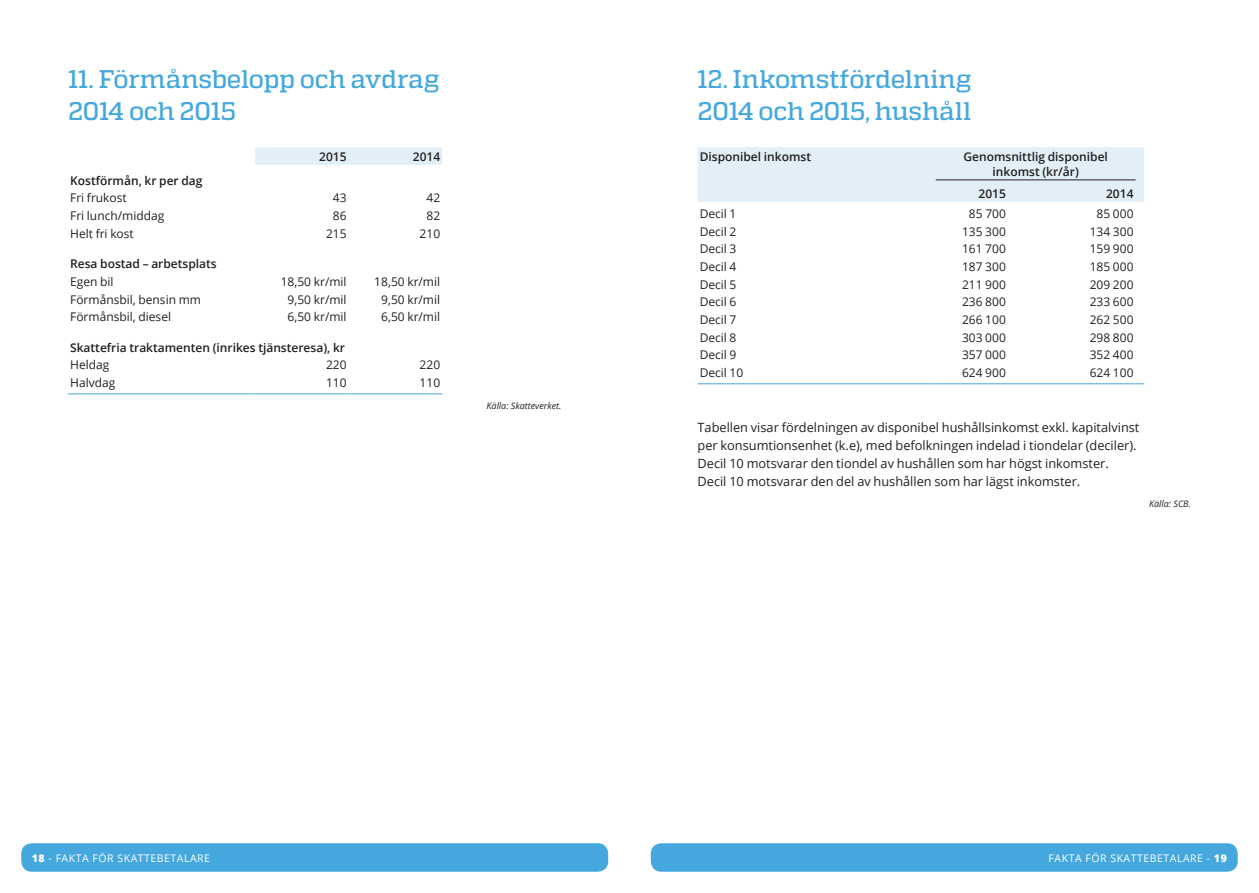
<style>
.page{position:relative;width:1259px;height:893px;background:#fff}
.page>*{position:absolute;margin:0;border:0;box-sizing:border-box;transform-origin:0 0}
.t1{font:500 25.5px/31.5px "Quadon";letter-spacing:-.01em;color:#44a8de}
.t2{font:12.75px/18px "Open Sans";color:#231f20}
.t3{font:12px "Open Sans";color:#231f20}
.t4{font:600 12px/15px "Open Sans";color:#231f20;text-align:center}
.t5{font:10.5px "Open Sans";letter-spacing:.05em;color:#fff}
.t6{font:italic 9px "Open Sans";color:#231f20}
.s1{font-weight:800}
</style>
<div class="page">
<div style="left:21px;top:843px;width:587px;height:29px;background:#44a8de;border-radius:11px"></div>
<div style="left:651px;top:843px;width:586px;height:29px;background:#44a8de;border-radius:11px"></div>
<div style="left:697px;top:147px;width:447px;height:55px;background:#e2eff9"></div>
<hr style="left:935px;top:180px;width:73px;height:1px;background:#231f20">
<hr style="left:1008px;top:180px;width:127px;height:1px;background:#231f20">
<hr style="left:697px;top:383px;width:238px;height:1px;background:#44a8de">
<hr style="left:935px;top:383px;width:73px;height:1px;background:#44a8de">
<hr style="left:1008px;top:383px;width:127px;height:1px;background:#44a8de">
<div style="left:255px;top:147px;width:187px;height:18px;background:#e2eff9"></div>
<hr style="left:68px;top:393px;width:187px;height:1px;background:#44a8de">
<hr style="left:255px;top:393px;width:94px;height:1px;background:#44a8de">
<hr style="left:349px;top:393px;width:93px;height:1px;background:#44a8de">
<h1 class="t1" style="left:68px;top:64px;width:373px">11. Förmånsbelopp och avdrag<br>2014 och 2015</h1>
<p class="t4" style="left:319px;top:148px;width:29px">2015</p>
<p class="t4" style="left:413px;top:148px;width:29px">2014</p>
<p class="t4" style="left:70px;top:173px;width:134px">Kostförmån, kr per dag</p>
<p class="t3" style="left:70px;top:190px;width:58px">Fri frukost</p>
<p class="t3" style="left:333px;top:190px;width:15px">43</p>
<p class="t3" style="left:426px;top:190px;width:15px">42</p>
<p class="t3" style="left:70px;top:207px;width:96px">Fri lunch/middag</p>
<p class="t3" style="left:333px;top:207px;width:15px">86</p>
<p class="t3" style="left:426px;top:207px;width:15px">82</p>
<p class="t3" style="left:70px;top:225px;width:65px">Helt fri kost</p>
<p class="t3" style="left:326px;top:225px;width:22px">215</p>
<p class="t3" style="left:419px;top:225px;width:22px">210</p>
<p class="t4" style="left:70px;top:256px;width:148px">Resa bostad – arbetsplats</p>
<p class="t3" style="left:70px;top:273px;width:45px">Egen bil</p>
<p class="t3" style="left:281px;top:273px;width:67px">18,50 kr/mil</p>
<p class="t3" style="left:374px;top:273px;width:67px">18,50 kr/mil</p>
<p class="t3" style="left:70px;top:291px;width:132px">Förmånsbil, bensin mm</p>
<p class="t3" style="left:288px;top:291px;width:61px">9,50 kr/mil</p>
<p class="t3" style="left:381px;top:291px;width:61px">9,50 kr/mil</p>
<p class="t3" style="left:70px;top:308px;width:102px">Förmånsbil, diesel</p>
<p class="t3" style="left:288px;top:308px;width:61px">6,50 kr/mil</p>
<p class="t3" style="left:381px;top:308px;width:61px">6,50 kr/mil</p>
<p class="t4" style="left:70px;top:340px;width:276px">Skattefria traktamenten (inrikes tjänsteresa), kr</p>
<p class="t3" style="left:70px;top:357px;width:41px">Heldag</p>
<p class="t3" style="left:326px;top:357px;width:22px">220</p>
<p class="t3" style="left:419px;top:357px;width:22px">220</p>
<p class="t3" style="left:70px;top:374px;width:47px">Halvdag</p>
<p class="t3" style="left:326px;top:374px;width:22px">110</p>
<p class="t3" style="left:419px;top:374px;width:22px">110</p>
<p class="t6" style="left:486px;top:399px;width:76px">Källa: Skatteverket.</p>
<h1 class="t1" style="left:697px;top:64px;width:276px">12. Inkomstfördelning<br>2014 och 2015, hushåll</h1>
<p class="t4" style="left:699px;top:148px;width:113px">Disponibel inkomst</p>
<p class="t4" style="left:963px;top:148px;width:146px">Genomsnittlig disponibel inkomst (kr/år)</p>
<p class="t4" style="left:978px;top:185px;width:29px">2015</p>
<p class="t4" style="left:1106px;top:185px;width:29px">2014</p>
<p class="t3" style="left:699px;top:205px;width:38px">Decil 1</p>
<p class="t3" style="left:969px;top:205px;width:38px">85 700</p>
<p class="t3" style="left:1096px;top:205px;width:38px">85 000</p>
<p class="t3" style="left:699px;top:223px;width:38px">Decil 2</p>
<p class="t3" style="left:962px;top:223px;width:45px">135 300</p>
<p class="t3" style="left:1089px;top:223px;width:45px">134 300</p>
<p class="t3" style="left:699px;top:240px;width:38px">Decil 3</p>
<p class="t3" style="left:962px;top:240px;width:45px">161 700</p>
<p class="t3" style="left:1089px;top:240px;width:45px">159 900</p>
<p class="t3" style="left:699px;top:258px;width:38px">Decil 4</p>
<p class="t3" style="left:962px;top:258px;width:45px">187 300</p>
<p class="t3" style="left:1089px;top:258px;width:45px">185 000</p>
<p class="t3" style="left:699px;top:276px;width:38px">Decil 5</p>
<p class="t3" style="left:962px;top:276px;width:45px">211 900</p>
<p class="t3" style="left:1089px;top:276px;width:45px">209 200</p>
<p class="t3" style="left:699px;top:293px;width:38px">Decil 6</p>
<p class="t3" style="left:962px;top:293px;width:45px">236 800</p>
<p class="t3" style="left:1089px;top:293px;width:45px">233 600</p>
<p class="t3" style="left:699px;top:311px;width:38px">Decil 7</p>
<p class="t3" style="left:962px;top:311px;width:45px">266 100</p>
<p class="t3" style="left:1089px;top:311px;width:45px">262 500</p>
<p class="t3" style="left:699px;top:329px;width:38px">Decil 8</p>
<p class="t3" style="left:962px;top:329px;width:45px">303 000</p>
<p class="t3" style="left:1089px;top:329px;width:45px">298 800</p>
<p class="t3" style="left:699px;top:346px;width:38px">Decil 9</p>
<p class="t3" style="left:962px;top:346px;width:45px">357 000</p>
<p class="t3" style="left:1089px;top:346px;width:45px">352 400</p>
<p class="t3" style="left:699px;top:364px;width:45px">Decil 10</p>
<p class="t3" style="left:962px;top:364px;width:45px">624 900</p>
<p class="t3" style="left:1089px;top:364px;width:45px">624 100</p>
<p class="t2" style="left:697px;top:418px;width:443px">Tabellen visar fördelningen av disponibel hushållsinkomst exkl. kapitalvinst per konsumtionsenhet (k.e), med befolkningen indelad i tiondelar (deciler).<br>Decil 10 motsvarar den tiondel av hushållen som har högst inkomster.<br>Decil 10 motsvarar den del av hushållen som har lägst inkomster.</p>
<p class="t6" style="left:1149px;top:497px;width:43px">Källa: SCB.</p>
<p class="t5" style="left:32px;top:850px;width:180px"><span class="s1">18</span> - FAKTA FÖR SKATTEBETALARE</p>
<p class="t5" style="left:1048px;top:850px;width:180px">FAKTA FÖR SKATTEBETALARE - <span class="s1">19</span></p>
</div>
